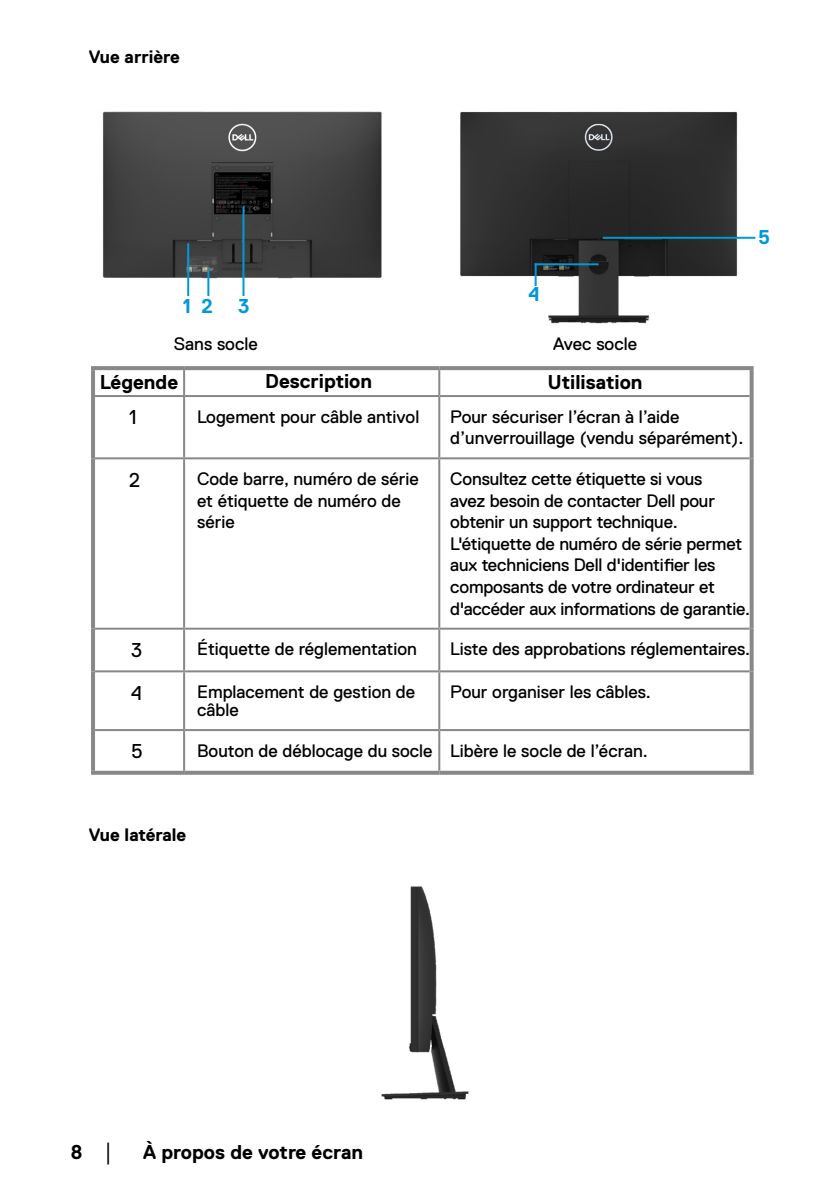
<style>
.page{position:relative;width:840px;height:1191px;background:#fff}
.page>*{position:absolute;margin:0;border:0;box-sizing:border-box;transform-origin:0 0}
.t1{font:700 20px "Dell Replica";color:#000}
.t2{font:700 20px "Dell Replica";color:#0098d9}
.t3{font:20px "Dell Replica";color:#000}
.t4{font:18px/21.6px "Dell Replica";letter-spacing:-.01em;color:#000}
.t5{font:700 18px "Dell Replica";color:#000}
.s1{font-family:"Arial";font-weight:400;font-size:18px}
</style>
<div class="page">
<img style="left:460px;top:111px;width:285px;height:213px">
<hr style="left:534px;top:263px;width:2px;height:23px;background:#0098d9">
<hr style="left:602px;top:237px;width:152px;height:2px;background:#0098d9">
<hr style="left:534px;top:263px;width:64px;height:2px;background:#0098d9">
<img style="left:102px;top:111px;width:280px;height:177px">
<hr style="left:187px;top:243px;width:2px;height:53px;background:#0098d9">
<hr style="left:242px;top:206px;width:2px;height:90px;background:#0098d9">
<hr style="left:207px;top:270px;width:2px;height:26px;background:#0098d9">
<img style="left:381px;top:886px;width:88px;height:214px">
<svg style="left:95px;top:370px;width:654px;height:400px"></svg>
<svg style="left:91px;top:366px;width:93px;height:4px"></svg>
<hr style="left:91px;top:370px;width:4px;height:26px;background:#888">
<svg style="left:184px;top:366px;width:255px;height:4px"></svg>
<svg style="left:439px;top:366px;width:314px;height:4px"></svg>
<svg style="left:749px;top:370px;width:4px;height:26px"></svg>
<hr style="left:91px;top:396px;width:4px;height:62px;background:#888">
<svg style="left:749px;top:396px;width:4px;height:62px"></svg>
<hr style="left:91px;top:458px;width:4px;height:170px;background:#888">
<svg style="left:749px;top:458px;width:4px;height:170px"></svg>
<hr style="left:91px;top:628px;width:4px;height:43px;background:#888">
<svg style="left:749px;top:628px;width:4px;height:43px"></svg>
<hr style="left:91px;top:671px;width:4px;height:59px;background:#888">
<svg style="left:749px;top:671px;width:4px;height:59px"></svg>
<hr style="left:91px;top:730px;width:4px;height:40px;background:#888">
<svg style="left:749px;top:730px;width:4px;height:40px"></svg>
<svg style="left:91px;top:770px;width:93px;height:4px"></svg>
<svg style="left:184px;top:770px;width:255px;height:4px"></svg>
<svg style="left:439px;top:770px;width:314px;height:4px"></svg>
<hr style="left:183px;top:370px;width:2px;height:25px;background:#888">
<hr style="left:438px;top:370px;width:2px;height:25px;background:#888">
<hr style="left:95px;top:395px;width:89px;height:2px;background:#888">
<hr style="left:184px;top:395px;width:255px;height:2px;background:#888">
<hr style="left:183px;top:397px;width:2px;height:60px;background:#888">
<hr style="left:439px;top:395px;width:310px;height:2px;background:#888">
<hr style="left:438px;top:397px;width:2px;height:60px;background:#888">
<hr style="left:95px;top:457px;width:89px;height:2px;background:#888">
<hr style="left:184px;top:457px;width:255px;height:2px;background:#888">
<hr style="left:183px;top:459px;width:2px;height:168px;background:#888">
<hr style="left:439px;top:457px;width:310px;height:2px;background:#888">
<hr style="left:438px;top:459px;width:2px;height:168px;background:#888">
<hr style="left:95px;top:627px;width:89px;height:2px;background:#888">
<hr style="left:184px;top:627px;width:255px;height:2px;background:#888">
<hr style="left:183px;top:629px;width:2px;height:41px;background:#888">
<hr style="left:439px;top:627px;width:310px;height:2px;background:#888">
<hr style="left:438px;top:629px;width:2px;height:41px;background:#888">
<hr style="left:95px;top:670px;width:89px;height:2px;background:#888">
<hr style="left:184px;top:670px;width:255px;height:2px;background:#888">
<hr style="left:183px;top:672px;width:2px;height:57px;background:#888">
<hr style="left:439px;top:670px;width:310px;height:2px;background:#888">
<hr style="left:438px;top:672px;width:2px;height:57px;background:#888">
<hr style="left:95px;top:729px;width:89px;height:2px;background:#888">
<hr style="left:184px;top:729px;width:255px;height:2px;background:#888">
<hr style="left:183px;top:731px;width:2px;height:39px;background:#888">
<hr style="left:439px;top:729px;width:310px;height:2px;background:#888">
<hr style="left:438px;top:731px;width:2px;height:39px;background:#888">
<p class="t5" style="left:89px;top:47px;width:92px">Vue arrière</p>
<p class="t2" style="left:757px;top:226px;width:13px">5</p>
<p class="t2" style="left:183px;top:295px;width:32px">1 2</p>
<p class="t2" style="left:238px;top:295px;width:13px">3</p>
<p class="t2" style="left:528px;top:283px;width:13px">4</p>
<p class="t4" style="left:174px;top:333px;width:85px">Sans socle</p>
<p class="t4" style="left:552px;top:333px;width:85px">Avec socle</p>
<p class="t1" style="left:100px;top:371px;width:80px">Légende</p>
<p class="t1" style="left:265px;top:370px;width:108px">Description</p>
<p class="t1" style="left:547px;top:371px;width:96px">Utilisation</p>
<p class="t3" style="left:129px;top:406px;width:9px">1</p>
<p class="t4" style="left:197px;top:406px;width:223px">Logement pour câble antivol</p>
<p class="t4" style="left:450px;top:406px;width:294px">Pour sécuriser l’écran à l’aide d’unverrouillage (vendu séparément).</p>
<p class="t3" style="left:129px;top:469px;width:12px">2</p>
<p class="t4" style="left:197px;top:468px;width:223px">Code barre, numéro de série et étiquette de numéro de série</p>
<p class="t4" style="left:450px;top:468px;width:301px">Consultez cette étiquette si vous<br>avez besoin de contacter Dell pour obtenir un support technique.<br>L'étiquette de numéro de série permet aux techniciens Dell d'identifier les composants de votre ordinateur et d'accéder aux informations de garantie.</p>
<p class="t3" style="left:131px;top:639px;width:12px">3</p>
<p class="t4" style="left:197px;top:638px;width:221px">Étiquette de réglementation</p>
<p class="t4" style="left:450px;top:638px;width:301px">Liste des approbations réglementaires.</p>
<p class="t3" style="left:131px;top:681px;width:12px">4</p>
<p class="t4" style="left:197px;top:683px;width:219px;line-height:18px">Emplacement de gestion de câble</p>
<p class="t4" style="left:450px;top:681px;width:202px">Pour organiser les câbles.</p>
<p class="t3" style="left:131px;top:740px;width:13px">5</p>
<p class="t4" style="left:197px;top:740px;width:452px">Bouton de déblocage du socle Libère le socle de l’écran.</p>
<p class="t5" style="left:89px;top:824px;width:99px">Vue latérale</p>
<p class="t1" style="left:71px;top:1141px;width:45px">8 <span class="s1">│</span></p>
<p class="t1" style="left:143px;top:1141px;width:221px">À propos de votre écran</p>
</div>
